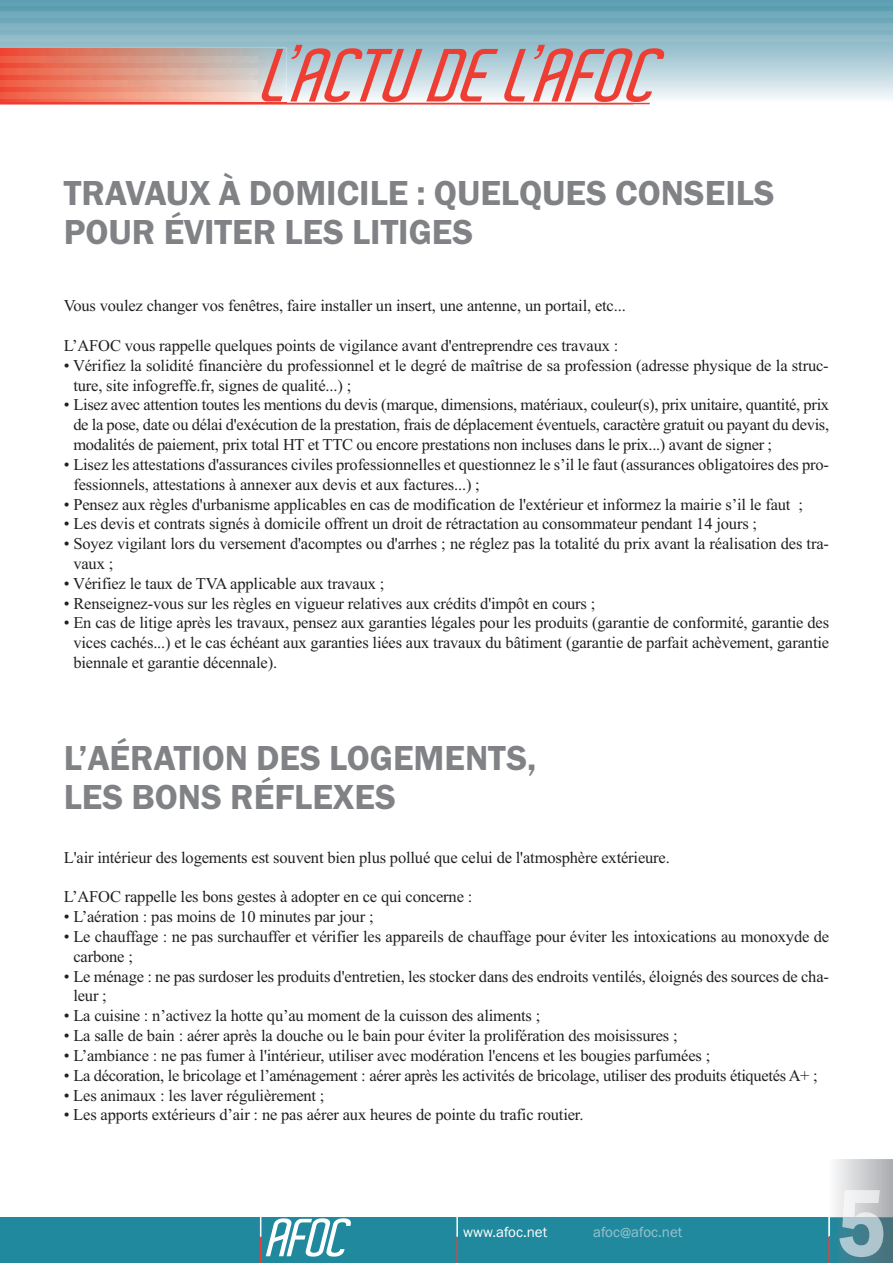
<style>
.page{position:relative;width:893px;height:1263px;background:#fff}
.page>*{position:absolute;margin:0;border:0;box-sizing:border-box;transform-origin:0 0}
.t1{font:600 36px/38.8px "Franklin Gothic";color:#808285}
.t2{font:16.5px/19.8px "Times New Roman";letter-spacing:-.01em;color:#231f20}
.t3{font:15px "Franklin Gothic";color:#9cc2cf}
.t4{font:15px "Franklin Gothic";color:#fff}
</style>
<div class="page">
<div style="left:0;top:1217px;width:893px;height:46px;background:#20899e"></div>
<hr style="left:456px;top:1211px;width:2px;height:26px;background:#fff">
<hr style="left:456px;top:1237px;width:2px;height:26px;background:#ee3e34">
<svg style="left:260px;top:1217px;width:91px;height:46px"></svg>
<hr style="left:828px;top:1211px;width:2px;height:26px;background:#fff">
<hr style="left:828px;top:1237px;width:2px;height:26px;background:#ee3e34">
<img style="left:0;top:6px;width:893px;height:97px">
<div style="left:0;top:0;width:893px;height:6px;background:#60a0b3"></div>
<div style="left:0;top:12px;width:893px;height:6px;background:#71aaba"></div>
<div style="left:0;top:24px;width:893px;height:6px;background:#82b3c2"></div>
<div style="left:0;top:36px;width:893px;height:6px;background:#93bcca"></div>
<hr style="left:0;top:103px;width:650px;height:1px;background:#ee3e34">
<img style="left:0;top:48px;width:287px;height:55px">
<img style="left:1px;top:56px;width:256px;height:6px">
<img style="left:1px;top:68px;width:256px;height:6px">
<img style="left:1px;top:80px;width:256px;height:6px">
<img style="left:1px;top:92px;width:256px;height:6px">
<svg style="left:262px;top:45px;width:402px;height:57px"></svg>
<img style="left:830px;top:1217px;width:63px;height:46px">
<img style="left:841px;top:1190px;width:40px;height:27px">
<img style="left:839px;top:1217px;width:44px;height:40px">
<h1 class="t1" style="left:64px;top:174px;width:713px">TRAVAUX À DOMICILE : QUELQUES CONSEILS<br>POUR ÉVITER LES LITIGES</h1>
<p class="t2" style="left:64px;top:296px;width:563px">Vous voulez changer vos fenêtres, faire installer un insert, une antenne, un portail, etc...</p>
<p class="t2" style="left:64px;top:335px;width:556px">L’AFOC vous rappelle quelques points de vigilance avant d'entreprendre ces travaux :</p>
<p class="t2" style="left:73px;top:355px;width:757px;text-indent:-10px">• Vérifiez la solidité financière du professionnel et le degré de maîtrise de sa profession (adresse physique de la struc&shy;ture, site infogreffe.fr, signes de qualité...) ;</p>
<p class="t2" style="left:73px;top:395px;width:757px;text-align:justify;text-indent:-10px">• Lisez avec attention toutes les mentions du devis (marque, dimensions, matériaux, couleur(s), prix unitaire, quantité, prix de la pose, date ou délai d'exécution de la prestation, frais de déplacement éventuels, caractère gratuit ou payant du devis, modalités de paiement, prix total HT et TTC ou encore prestations non incluses dans le prix...) avant de signer ;</p>
<p class="t2" style="left:73px;top:454px;width:757px;text-indent:-10px">• Lisez les attestations d'assurances civiles professionnelles et questionnez le s’il le faut (assurances obligatoires des pro&shy;fessionnels, attestations à annexer aux devis et aux factures...) ;</p>
<p class="t2" style="left:64px;top:494px;width:741px">• Pensez aux règles d'urbanisme applicables en cas de modification de l'extérieur et informez la mairie s’il le faut ;</p>
<p class="t2" style="left:64px;top:514px;width:695px">• Les devis et contrats signés à domicile offrent un droit de rétractation au consommateur pendant 14 jours ;</p>
<p class="t2" style="left:73px;top:533px;width:757px;text-indent:-10px">• Soyez vigilant lors du versement d'acomptes ou d'arrhes ; ne réglez pas la totalité du prix avant la réalisation des tra&shy;vaux ;</p>
<p class="t2" style="left:64px;top:573px;width:322px">• Vérifiez le taux de TVA applicable aux travaux ;</p>
<p class="t2" style="left:64px;top:593px;width:533px">• Renseignez-vous sur les règles en vigueur relatives aux crédits d'impôt en cours ;</p>
<p class="t2" style="left:73px;top:613px;width:757px;text-align:justify;text-indent:-10px">• En cas de litige après les travaux, pensez aux garanties légales pour les produits (garantie de conformité, garantie des vices cachés...) et le cas échéant aux garanties liées aux travaux du bâtiment (garantie de parfait achèvement, garantie biennale et garantie décennale).</p>
<h1 class="t1" style="left:64px;top:738px;width:474px">L’AÉRATION DES LOGEMENTS,<br>LES BONS RÉFLEXES</h1>
<p class="t2" style="left:64px;top:847px;width:608px">L'air intérieur des logements est souvent bien plus pollué que celui de l'atmosphère extérieure.</p>
<p class="t2" style="left:64px;top:887px;width:410px">L’AFOC rappelle les bons gestes à adopter en ce qui concerne :</p>
<p class="t2" style="left:64px;top:907px;width:311px">• L’aération : pas moins de 10 minutes par jour ;</p>
<p class="t2" style="left:73px;top:926px;width:757px;text-indent:-10px">• Le chauffage : ne pas surchauffer et vérifier les appareils de chauffage pour éviter les intoxications au monoxyde de carbone ;</p>
<p class="t2" style="left:73px;top:966px;width:757px;text-indent:-10px">• Le ménage : ne pas surdoser les produits d'entretien, les stocker dans des endroits ventilés, éloignés des sources de cha&shy;leur ;</p>
<p class="t2" style="left:64px;top:1006px;width:478px">• La cuisine : n’activez la hotte qu’au moment de la cuisson des aliments ;</p>
<p class="t2" style="left:64px;top:1025px;width:615px">• La salle de bain : aérer après la douche ou le bain pour éviter la prolifération des moisissures ;</p>
<p class="t2" style="left:64px;top:1045px;width:648px">• L’ambiance : ne pas fumer à l'intérieur, utiliser avec modération l'encens et les bougies parfumées ;</p>
<p class="t2" style="left:64px;top:1065px;width:755px">• La décoration, le bricolage et l’aménagement : aérer après les activités de bricolage, utiliser des produits étiquetés A+ ;</p>
<p class="t2" style="left:64px;top:1085px;width:262px">• Les animaux : les laver régulièrement ;</p>
<p class="t2" style="left:64px;top:1105px;width:521px">• Les apports extérieurs d’air : ne pas aérer aux heures de pointe du trafic routier.</p>
<p class="t4" style="left:463px;top:1223px;width:86px">www.afoc.net</p>
<p class="t3" style="left:593px;top:1223px;width:91px">afoc@afoc.net</p>
</div>
